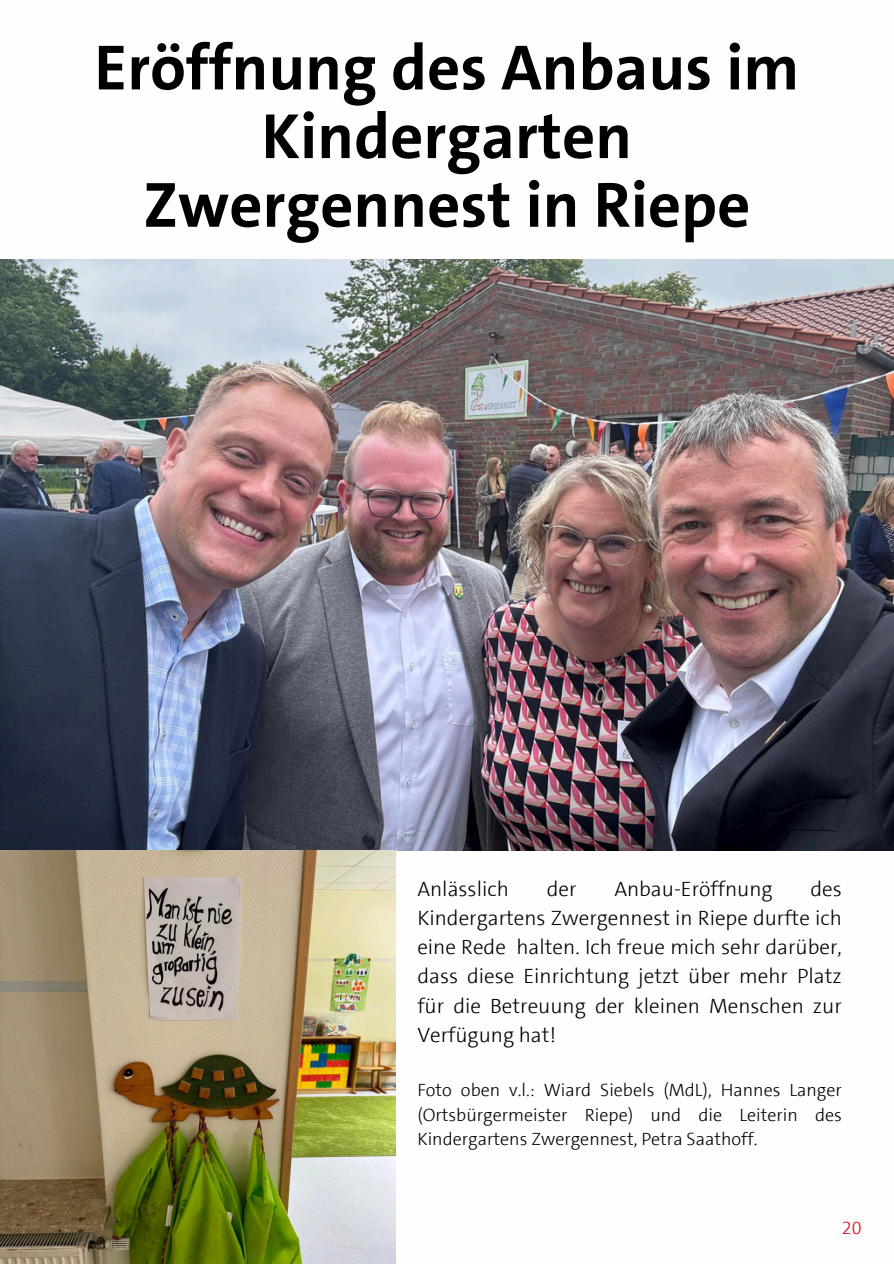
<style>
.page{position:relative;width:894px;height:1264px;background:#fff}
.page>*{position:absolute;margin:0;border:0;box-sizing:border-box;transform-origin:0 0}
.t1{font:700 64.5px/68.7px "SPD The Sans";color:#000;text-align:center}
.t2{font:300 21px/29.2px "SPD The Sans";color:#000;text-align:justify}
.t3{font:300 18px/24.8px "SPD The Sans";color:#000;text-align:justify}
.t4{font:300 18px "SPD The Sans";color:#e3000f}
</style>
<div class="page">
<img style="left:0;top:260px;width:893px;height:590px">
<img style="left:0;top:850px;width:395px;height:413px">
<h2 class="t1" style="left:94px;top:34px;width:706px">Eröffnung des Anbaus im<br>Kindergarten<br>Zwergennest in Riepe</h2>
<p class="t2" style="left:417px;top:874px;width:93px">Anlässlich</p>
<p class="t2" style="left:546px;top:874px;width:31px">der</p>
<p class="t2" style="left:614px;top:874px;width:160px">Anbau-Eröffnung</p>
<p class="t2" style="left:417px;top:874px;width:426px;text-indent:393px">des Kindergartens Zwergennest in Riepe durfte ich eine Rede halten. Ich freue mich sehr darüber, dass diese Einrichtung jetzt über mehr Platz für die Betreuung der kleinen Menschen zur Verfügung hat!</p>
<p class="t3" style="left:417px;top:1077px;width:426px">Foto oben v.l.: Wiard Siebels (MdL), Hannes Langer (Ortsbürgermeister Riepe) und die Leiterin des Kindergartens Zwergennest, Petra Saathoff.</p>
<p class="t4" style="left:841px;top:1216px;width:21px">20</p>
</div>
